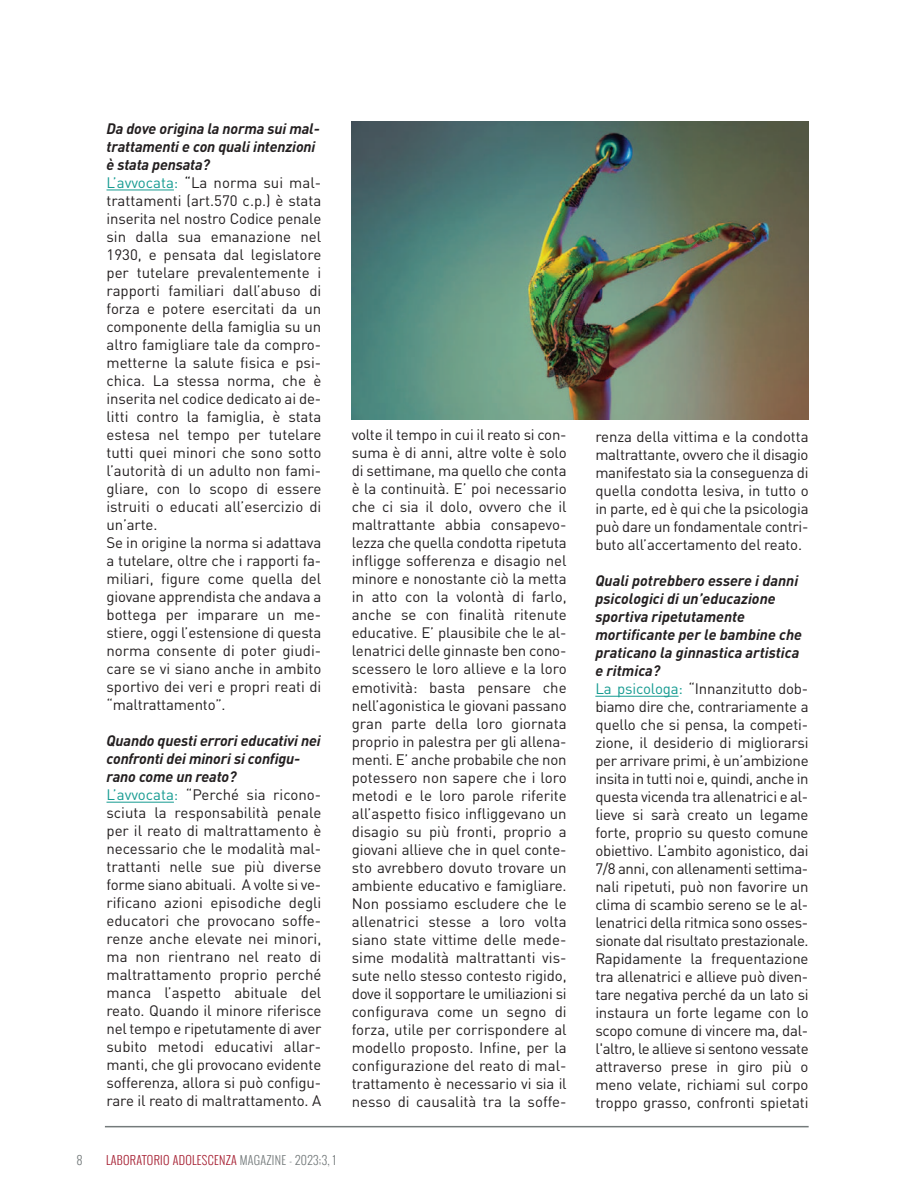
<style>
.page{position:relative;width:915px;height:1191px;background:#fff}
.page>*{position:absolute;margin:0;border:0;box-sizing:border-box;transform-origin:0 0}
.t1{font:15px/18px "DIN Pro";letter-spacing:-.01em;color:#231f20;text-align:justify}
.t2{font:italic 700 15px/18px "DIN Pro";letter-spacing:-.01em;color:#231f20}
.t3{font:300 12px "Oswald";letter-spacing:.025em;color:#a51d30}
.t4{font:300 12px "Oswald";color:#747a7b}
.s1{color:#159b91}
.s2{color:#000}
.s3{color:#747a7b}
</style>
<div class="page">
<hr style="left:105px;top:1125px;width:703px;height:2px;background:#747a7b">
<hr style="left:595px;top:696px;width:83px;height:1px;background:#159b91">
<hr style="left:106px;top:189px;width:68px;height:1px;background:#159b91">
<hr style="left:106px;top:801px;width:68px;height:1px;background:#159b91">
<img style="left:352px;top:121px;width:456px;height:299px">
<p class="t2" style="left:106px;top:121px;width:215px">Da dove origina la norma sui mal&shy;trattamenti e con quali intenzioni è stata pensata?</p>
<p class="t1" style="left:106px;top:175px;width:216px"><span class="s1">L’avvocata:</span> <span class="s2">“</span>La norma sui mal&shy;trattamenti (art.570 c.p.) è stata inserita nel nostro Codice penale sin dalla sua emanazione nel 1930, e pensata dal legislatore per tutelare prevalentemente i rapporti familiari dall’abuso di forza e potere esercitati da un componente della famiglia su un altro famigliare tale da compro&shy;metterne la salute fisica e psi&shy;chica. La stessa norma, che è inserita nel codice dedicato ai de&shy;litti contro la famiglia, è stata estesa nel tempo per tutelare tutti quei minori che sono sotto l’autorità di un adulto non fami&shy;gliare, con lo scopo di essere istruiti o educati all’esercizio di un’arte.</p>
<p class="t1" style="left:106px;top:535px;width:216px">Se in origine la norma si adattava a tutelare, oltre che i rapporti fa&shy;miliari, figure come quella del giovane apprendista che andava a bottega per imparare un me&shy;stiere, oggi l’estensione di questa norma consente di poter giudi&shy;care se vi siano anche in ambito sportivo dei veri e propri reati di “maltrattamento”.</p>
<p class="t2" style="left:106px;top:733px;width:216px">Quando questi errori educativi nei confronti dei minori si configu&shy;rano come un reato?</p>
<p class="t1" style="left:106px;top:787px;width:216px"><span class="s1">L’avvocata:</span> “Perché sia ricono&shy;sciuta la responsabilità penale per il reato di maltrattamento è necessario che le modalità mal&shy;trattanti nelle sue più diverse forme siano abituali. A volte si ve&shy;rificano azioni episodiche degli educatori che provocano soffe&shy;renze anche elevate nei minori, ma non rientrano nel reato di maltrattamento proprio perché manca l’aspetto abituale del reato. Quando il minore riferisce nel tempo e ripetutamente di aver subito metodi educativi allar&shy;manti, che gli provocano evidente sofferenza, allora si può configu&shy;rare il reato di maltrattamento. A</p>
<p class="t1" style="left:352px;top:428px;width:216px">volte il tempo in cui il reato si con&shy;suma è di anni, altre volte è solo di settimane, ma quello che conta è la continuità. E’ poi necessario che ci sia il dolo, ovvero che il maltrattante abbia consapevo&shy;lezza che quella condotta ripetuta infligge sofferenza e disagio nel minore e nonostante ciò la metta in atto con la volontà di farlo, anche se con finalità ritenute educative. E’ plausibile che le al&shy;lenatrici delle ginnaste ben cono&shy;scessero le loro allieve e la loro emotività: basta pensare che nell’agonistica le giovani passano gran parte della loro giornata proprio in palestra per gli allena&shy;menti. E’ anche probabile che non potessero non sapere che i loro metodi e le loro parole riferite all’aspetto fisico infliggevano un disagio su più fronti, proprio a giovani allieve che in quel conte&shy;sto avrebbero dovuto trovare un ambiente educativo e famigliare.<br>Non possiamo escludere che le allenatrici stesse a loro volta siano state vittime delle mede&shy;sime modalità maltrattanti vis&shy;sute nello stesso contesto rigido, dove il sopportare le umiliazioni si configurava come un segno di forza, utile per corrispondere al modello proposto. Infine, per la configurazione del reato di mal&shy;trattamento è necessario vi sia il nesso di causalità tra la soffe-</p>
<p class="t4" style="left:77px;top:1150px;width:7px">8</p>
<p class="t3" style="left:106px;top:1150px;width:231px">LABORATORIO ADOLESCENZA <span class="s3">MAGAZINE - 2023;3, 1</span></p>
<p class="t1" style="left:595px;top:429px;width:215px">renza della vittima e la condotta maltrattante, ovvero che il disagio manifestato sia la conseguenza di quella condotta lesiva, in tutto o in parte, ed è qui che la psicologia può dare un fondamentale contri&shy;buto all’accertamento del reato.</p>
<p class="t2" style="left:595px;top:573px;width:208px">Quali potrebbero essere i danni psicologici di un’educazione sportiva ripetutamente mortificante per le bambine che praticano la ginnastica artistica e ritmica?</p>
<p class="t1" style="left:595px;top:681px;width:215px"><span class="s1">La psicologa:</span> “Innanzitutto dob&shy;biamo dire che, contrariamente a quello che si pensa, la competi&shy;zione, il desiderio di migliorarsi per arrivare primi, è un’ambizione insita in tutti noi e, quindi, anche in questa vicenda tra allenatrici e al&shy;lieve si sarà creato un legame forte, proprio su questo comune obiettivo. L’ambito agonistico, dai 7/8 anni, con allenamenti settima&shy;nali ripetuti, può non favorire un clima di scambio sereno se le al&shy;lenatrici della ritmica sono osses&shy;sionate dal risultato prestazionale.<br>Rapidamente la frequentazione tra allenatrici e allieve può diven&shy;tare negativa perché da un lato si instaura un forte legame con lo scopo comune di vincere ma, dal&shy;l'altro, le allieve si sentono vessate attraverso prese in giro più o meno velate, richiami sul corpo troppo grasso, confronti spietati</p>
</div>
